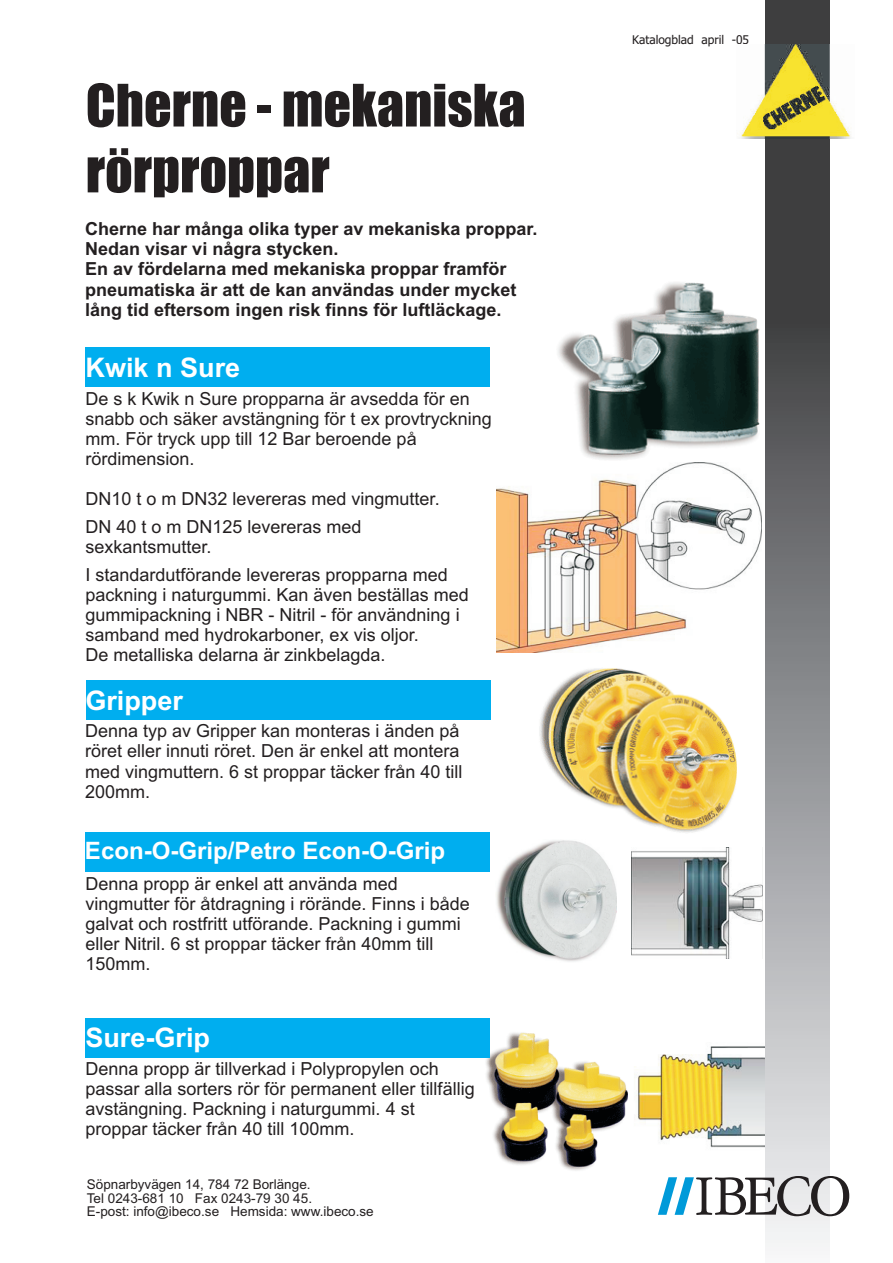
<style>
.page{position:relative;width:893px;height:1263px;background:#fff}
.page>*{position:absolute;margin:0;border:0;box-sizing:border-box;transform-origin:0 0}
.t1{font:54px/65.8px "Impact";color:#231f20}
.t2{font:700 27px "Arial";color:#fff}
.t3{font:700 24px "Arial";color:#fff}
.t4{font:18px/20.1px "Arial";color:#231f20}
.t5{font:700 18px/20.1px "Arial";color:#231f20}
.t6{font:13.5px/13.5px "Arial";color:#231f20}
.t7{font:12px "Tahoma";color:#231f20}
</style>
<div class="page">
<img style="left:627px;top:1046px;width:138px;height:102px">
<img style="left:631px;top:848px;width:132px;height:111px">
<div style="left:85px;top:348px;width:405px;height:39px;background:#00aeef"></div>
<img style="left:496px;top:463px;width:265px;height:189px">
<svg style="left:765px;top:0;width:64px;height:1247px;background:#848587"></svg>
<svg style="left:658px;top:1176px;width:191px;height:40px"></svg>
<img style="left:558px;top:282px;width:202px;height:178px">
<img style="left:496px;top:840px;width:120px;height:122px">
<img style="left:539px;top:668px;width:197px;height:165px">
<img style="left:485px;top:1032px;width:142px;height:139px">
<div style="left:86px;top:680px;width:405px;height:39px;background:#00aeef"></div>
<div style="left:85px;top:1018px;width:405px;height:39px;background:#00aeef"></div>
<div style="left:85px;top:832px;width:405px;height:39px;background:#00aeef"></div>
<img style="left:737px;top:44px;width:114px;height:95px">
<h1 class="t1" style="left:86px;top:75px;width:441px">Cherne - mekaniska rörproppar</h1>
<p class="t5" style="left:85px;top:220px;width:454px">Cherne har många olika typer av mekaniska proppar.<br>Nedan visar vi några stycken.<br>En av fördelarna med mekaniska proppar framför pneumatiska är att de kan användas under mycket lång tid eftersom ingen risk finns för luftläckage.</p>
<h2 class="t2" style="left:86px;top:358px;width:156px">Kwik n Sure</h2>
<p class="t4" style="left:85px;top:390px;width:408px">De s k Kwik n Sure propparna är avsedda för en snabb och säker avstängning för t ex provtryckning mm. För tryck upp till 12 Bar beroende på rördimension.</p>
<p class="t4" style="left:85px;top:487px;width:356px;line-height:27.6px">DN10 t o m DN32 levereras med vingmutter.<br>DN 40 t o m DN125 levereras med</p>
<p class="t4" style="left:85px;top:535px;width:364px;line-height:27.6px">sexkantsmutter.<br>I standardutförande levereras propparna med</p>
<p class="t4" style="left:85px;top:586px;width:385px">packning i naturgummi. Kan även beställas med gummipackning i NBR - Nitril - för användning i samband med hydrokarboner, ex vis oljor.<br>De metalliska delarna är zinkbelagda.</p>
<h2 class="t2" style="left:85px;top:690px;width:99px">Gripper</h2>
<p class="t4" style="left:85px;top:723px;width:379px">Denna typ av Gripper kan monteras i änden på röret eller innuti röret. Den är enkel att montera med vingmuttern. 6 st proppar täcker från 40 till 200mm.</p>
<h3 class="t3" style="left:85px;top:842px;width:362px">Econ-O-Grip/Petro Econ-O-Grip</h3>
<p class="t4" style="left:85px;top:875px;width:386px">Denna propp är enkel att använda med vingmutter för åtdragning i rörände. Finns i både galvat och rostfritt utförande. Packning i gummi eller Nitril. 6 st proppar täcker från 40mm till 150mm.</p>
<h2 class="t2" style="left:85px;top:1027px;width:126px">Sure-Grip</h2>
<p class="t4" style="left:85px;top:1060px;width:391px">Denna propp är tillverkad i Polypropylen och passar alla sorters rör för permanent eller tillfällig avstängning. Packning i naturgummi. 4 st proppar täcker från 40 till 100mm.</p>
<p class="t6" style="left:87px;top:1179px;width:288px">Söpnarbyvägen 14, 784 72 Borlänge.<br>Tel 0243-681 10 Fax 0243-79 30 45.<br>E-post: info@ibeco.se Hemsida: www.ibeco.se</p>
<p class="t7" style="left:632px;top:35px;width:118px">Katalogblad april -05</p>
</div>
